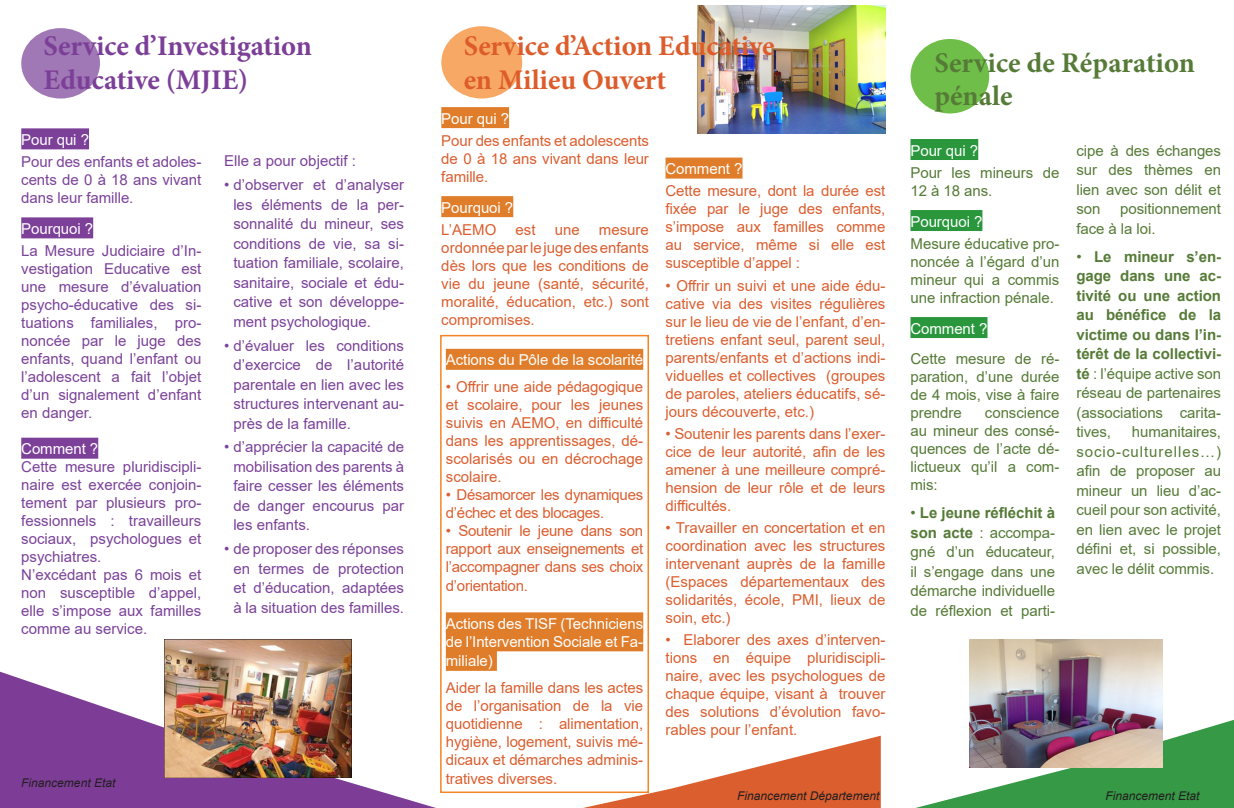
<style>
.page{position:relative;width:1234px;height:808px;background:#fff}
.page>*{position:absolute;margin:0;border:0;box-sizing:border-box;transform-origin:0 0}
.t1{font:700 28.5px "Minion Pro";letter-spacing:-.005em;color:#dd5c2b}
.t2{font:700 28.5px/34.2px "Minion Pro";letter-spacing:-.005em;color:#7c3f98}
.t3{font:700 28.5px/33px "Minion Pro";letter-spacing:.005em;color:#557b37}
.t4{font:15px/18px "Arial";letter-spacing:-.005em;color:#db5e2f;text-align:justify}
.t5{font:15px/18px "Arial";color:#7b4299;text-align:justify}
.t6{font:15px/19.5px "Arial";letter-spacing:-.005em;color:#557b37;text-align:justify}
.t7{font:15px/18px "Arial";letter-spacing:-.005em;color:#fff}
.t8{font:700 15px/19.5px "Arial";letter-spacing:-.005em;color:#557b37;text-align:justify}
.t9{font:italic 12px "Arial";color:#231f20}
.s1{font-weight:400}
.s2{font-weight:700}
</style>
<div class="page">
<img style="left:697px;top:6px;width:188px;height:128px">
<svg style="left:915px;top:720px;width:318px;height:88px"></svg>
<div style="left:446px;top:349px;width:197px;height:21px;background:#e07d2b"></div>
<div style="left:446px;top:612px;width:197px;height:21px;background:#e07d2b"></div>
<div style="left:446px;top:630px;width:197px;height:21px;background:#e07d2b"></div>
<div style="left:446px;top:650px;width:51px;height:21px;background:#e07d2b"></div>
<div style="left:440px;top:335px;width:209px;height:458px;border:2px solid #f38526"></div>
<div style="left:441px;top:26px;width:81px;height:73px;background:#f8a865;border-radius:50%"></div>
<div style="left:21px;top:28px;width:79px;height:71px;background:#a078b5;border-radius:50%"></div>
<div style="left:21px;top:128px;width:68px;height:21px;background:#7c4099"></div>
<div style="left:21px;top:217px;width:72px;height:21px;background:#7c4098"></div>
<div style="left:21px;top:438px;width:77px;height:21px;background:#7c4098"></div>
<svg style="left:0;top:672px;width:436px;height:136px;fill:#7d3d97"></svg>
<div style="left:910px;top:39px;width:78px;height:74px;background:#6fbe49;border-radius:50%"></div>
<div style="left:910px;top:139px;width:68px;height:21px;background:#2a973d"></div>
<div style="left:910px;top:210px;width:72px;height:21px;background:#2a973d"></div>
<div style="left:910px;top:317px;width:77px;height:21px;background:#2a973d"></div>
<svg style="left:582px;top:736px;width:298px;height:72px"></svg>
<div style="left:665px;top:158px;width:77px;height:21px;background:#e07d2b"></div>
<img style="left:164px;top:640px;width:188px;height:137px">
<div style="left:441px;top:107px;width:68px;height:21px;background:#e07d2b"></div>
<div style="left:441px;top:196px;width:72px;height:21px;background:#e07d2b"></div>
<img style="left:969px;top:640px;width:193px;height:127px">
<p class="t2" style="left:44px;top:28px;width:270px">Service d’Investigation<br>Educative (MJIE)</p>
<p class="t7" style="left:21px;top:130px;width:69px">Pour qui ?</p>
<p class="t5" style="left:21px;top:153px;width:181px">Pour des enfants et adoles&shy;cents de 0 à 18 ans vivant dans leur famille.</p>
<p class="t7" style="left:21px;top:220px;width:73px">Pourquoi ?</p>
<p class="t5" style="left:21px;top:242px;width:181px">La Mesure Judiciaire d’In&shy;vestigation Educative est une mesure d’évaluation psycho-éducative des si&shy;tuations familiales, pro&shy;noncée par le juge des enfants, quand l’enfant ou l’adolescent a fait l’objet d’un signalement d’enfant en danger.</p>
<p class="t7" style="left:21px;top:440px;width:78px">Comment ?</p>
<p class="t5" style="left:21px;top:458px;width:181px">Cette mesure pluridiscipli&shy;naire est exercée conjoin&shy;tement par plusieurs pro&shy;fessionnels : travailleurs sociaux, psychologues et psychiatres.</p>
<p class="t5" style="left:21px;top:566px;width:181px">N’excédant pas 6 mois et non susceptible d’appel, elle s’impose aux familles comme au service.</p>
<p class="t5" style="left:224px;top:152px;width:133px">Elle a pour objectif :</p>
<p class="t5" style="left:233px;top:175px;width:172px;line-height:19.5px;text-indent:-9px">• d’observer et d’analyser les éléments de la per&shy;sonnalité du mineur, ses conditions de vie, sa si&shy;tuation familiale, scolaire, sanitaire, sociale et édu&shy;cative et son développe&shy;ment psychologique.</p>
<p class="t5" style="left:233px;top:335px;width:172px;line-height:19.5px;text-indent:-9px">• d’évaluer les conditions d’exercice de l’autorité parentale en lien avec les structures intervenant au&shy;près de la famille.</p>
<p class="t5" style="left:233px;top:437px;width:172px;line-height:19.5px;text-indent:-9px">• d’apprécier la capacité de mobilisation des parents à faire cesser les éléments de danger encourus par les enfants.</p>
<p class="t5" style="left:233px;top:539px;width:172px;line-height:19.5px;text-indent:-9px">• de proposer des réponses en termes de protection et d’éducation, adaptées à la situation des familles.</p>
<p class="t9" style="left:21px;top:775px;width:96px">Financement Etat</p>
<p class="t1" style="left:463px;top:26px;width:312px">Service d’Action Educative</p>
<p class="t1" style="left:463px;top:60px;width:204px">en Milieu Ouvert</p>
<p class="t7" style="left:441px;top:109px;width:69px">Pour qui ?</p>
<p class="t4" style="left:441px;top:131px;width:209px">Pour des enfants et adolescents</p>
<p class="t4" style="left:441px;top:149px;width:209px">de 0 à 18 ans vivant dans leur famille.</p>
<p class="t7" style="left:441px;top:198px;width:73px">Pourquoi ?</p>
<p class="t4" style="left:441px;top:220px;width:57px">L’AEMO</p>
<p class="t4" style="left:515px;top:220px;width:22px">est</p>
<p class="t4" style="left:554px;top:220px;width:27px">une</p>
<p class="t4" style="left:441px;top:220px;width:209px;text-indent:158px">mesure ordonnée par le juge des enfants dès lors que les conditions de vie du jeune (santé, sécurité, moralité, éducation, etc.) sont compromises.</p>
<p class="t7" style="left:446px;top:351px;width:199px">Actions du Pôle de la scolarité</p>
<p class="t4" style="left:446px;top:377px;width:199px">• Offrir une aide pédagogique et scolaire, pour les jeunes suivis en AEMO, en difficulté dans les apprentissages, dé&shy;scolarisés ou en décrochage scolaire.</p>
<p class="t4" style="left:446px;top:485px;width:199px">• Désamorcer les dynamiques d’échec et des blocages.</p>
<p class="t4" style="left:446px;top:521px;width:199px">• Soutenir le jeune dans son rapport aux enseignements et l’accompagner dans ses choix</p>
<p class="t4" style="left:446px;top:577px;width:83px">d’orientation.</p>
<p class="t7" style="left:446px;top:614px;width:199px">Actions des TISF (Techniciens de l’Intervention Sociale et Fa-</p>
<p class="t7" style="left:446px;top:652px;width:48px">miliale)</p>
<p class="t4" style="left:446px;top:678px;width:199px">Aider la famille dans les actes de l’organisation de la vie quotidienne : alimentation, hygiène, logement, suivis mé&shy;dicaux et démarches adminis-</p>
<p class="t4" style="left:446px;top:770px;width:113px">tratives diverses.</p>
<p class="t7" style="left:665px;top:160px;width:78px">Comment ?</p>
<p class="t4" style="left:665px;top:182px;width:221px">Cette mesure, dont la durée est fixée par le juge des enfants, s’impose aux familles comme au service, même si elle est susceptible d’appel :</p>
<p class="t4" style="left:665px;top:276px;width:221px">• Offrir un suivi et une aide édu&shy;cative via des visites régulières sur le lieu de vie de l’enfant, d’en&shy;tretiens enfant seul, parent seul, parents/enfants et d’actions indi&shy;viduelles et collectives (groupes de paroles, ateliers éducatifs, sé&shy;jours découverte, etc.)</p>
<p class="t4" style="left:665px;top:424px;width:221px">• Soutenir les parents dans l’exer&shy;cice de leur autorité, afin de les amener à une meilleure compré&shy;hension de leur rôle et de leurs difficultés.</p>
<p class="t4" style="left:665px;top:519px;width:221px">• Travailler en concertation et en coordination avec les structures intervenant auprès de la famille (Espaces départementaux des solidarités, école, PMI, lieux de soin, etc.)</p>
<p class="t4" style="left:665px;top:631px;width:221px">• Elaborer des axes d’interven&shy;tions en équipe pluridiscipli&shy;naire, avec les psychologues de chaque équipe, visant à trouver des solutions d’évolution favo&shy;rables pour l’enfant.</p>
<p class="t3" style="left:934px;top:46px;width:262px">Service de Réparation pénale</p>
<p class="t7" style="left:910px;top:141px;width:69px">Pour qui ?</p>
<p class="t6" style="left:910px;top:163px;width:150px;line-height:18px">Pour les mineurs de<br>12 à 18 ans.</p>
<p class="t7" style="left:910px;top:212px;width:73px">Pourquoi ?</p>
<p class="t6" style="left:910px;top:234px;width:150px;line-height:18px">Mesure éducative pro&shy;noncée à l’égard d’un mineur qui a commis une infraction pénale.</p>
<p class="t7" style="left:910px;top:319px;width:78px">Comment ?</p>
<p class="t6" style="left:910px;top:350px;width:150px;line-height:18px">Cette mesure de ré&shy;paration, d’une durée de 4 mois, vise à faire prendre</p>
<p class="t6" style="left:1076px;top:140px;width:146px">cipe à des échanges sur des thèmes en lien avec son délit et son</p>
<p class="t6" style="left:1076px;top:199px;width:146px;text-indent:44px">positionnement face à la loi.</p>
<p class="t8" style="left:1076px;top:247px;width:146px"><span class="s1">•</span> Le mineur s’en&shy;gage dans une ac&shy;tivité ou une action au bénéfice de la victime ou dans l’in&shy;térêt de la collectivi&shy;té <span class="s1">: l’équipe active son réseau de partenaires (associations carita&shy;tives,</span></p>
<p class="t6" style="left:910px;top:404px;width:150px;line-height:18px;text-indent:74px">conscience au mineur des consé&shy;quences de l’acte dé&shy;lictueux qu’il a com&shy;mis:</p>
<p class="t6" style="left:910px;top:503px;width:146px">• <span class="s2">Le jeune réfléchit à son acte</span> : accompa&shy;gné d’un éducateur, il s’engage dans une démarche individuelle de réflexion et parti-</p>
<p class="t6" style="left:1076px;top:422px;width:146px;text-indent:55px">humanitaires, socio-culturelles…) afin de proposer au mineur un lieu d’ac&shy;cueil pour son activité, en lien avec le projet défini et, si possible, avec le délit commis.</p>
<p class="t9" style="left:737px;top:788px;width:144px">Financement Département</p>
<p class="t9" style="left:1105px;top:788px;width:96px">Financement Etat</p>
</div>
